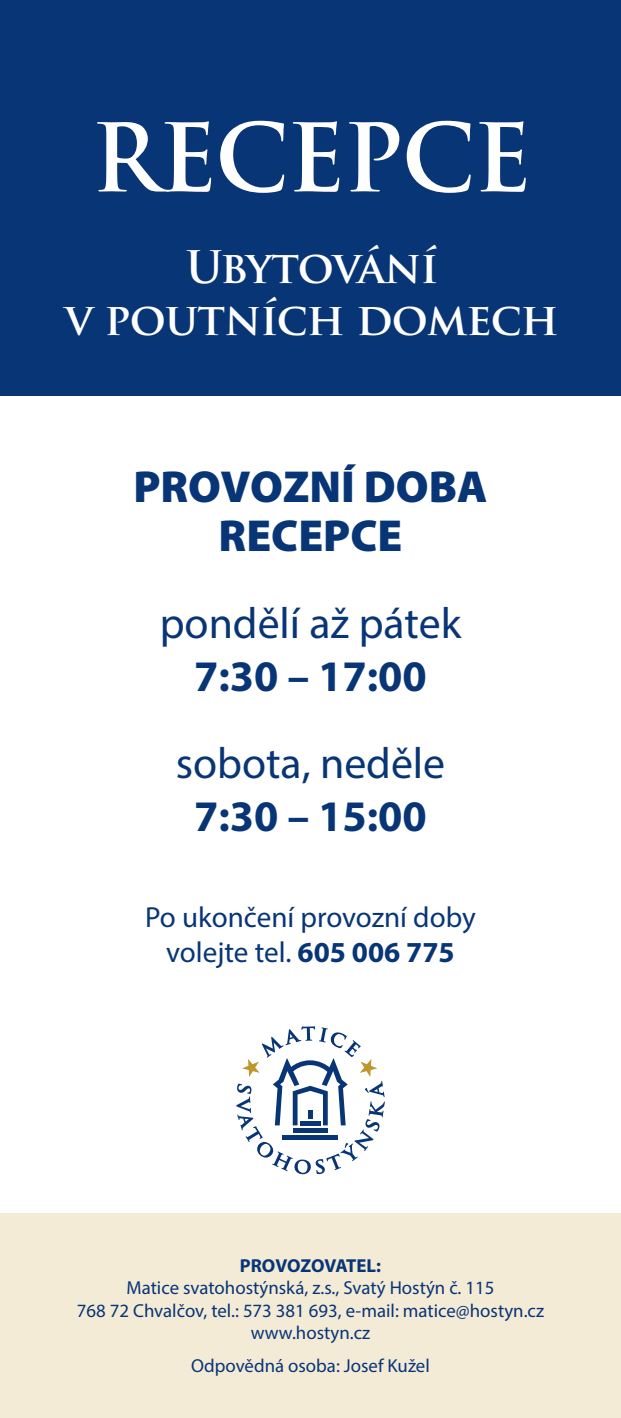
<style>
.page{position:relative;width:621px;height:1418px;background:#fff}
.page>*{position:absolute;margin:0;border:0;box-sizing:border-box;transform-origin:0 0}
.t1{font:700 91.88px "Trajan Pro";letter-spacing:-.02em;color:#fff}
.t2{font:900 45px/49.4px "Myriad Pro";color:#083576;text-align:center}
.t3{font:43.75px "Myriad Pro";color:#083576}
.t4{font:700 43.75px/52.5px "Trajan Pro";letter-spacing:-.02em;color:#fff;text-align:center}
.t5{font:700 43.75px "Myriad Pro";color:#083576}
.t6{font:29.06px/34.9px "Myriad Pro";color:#083576;text-align:center}
.t7{font:18.75px/22.6px "Myriad Pro";color:#083576;text-align:center}
.t8{font:700 18.75px "Myriad Pro";letter-spacing:-.005em;color:#083576}
.s1{font-weight:700}
</style>
<div class="page">
<div style="left:0;top:0;width:620px;height:396px;background:#083576"></div>
<div style="left:0;top:1213px;width:620px;height:204px;background:#f4ebd7"></div>
<svg style="left:236px;top:1026px;width:148px;height:148px"></svg>
<h1 class="t1" style="left:91px;top:101px;width:441px">RECEPCE</h1>
<h3 class="t4" style="left:65px;top:241px;width:494px">Ubytování<br>v poutních domech</h3>
<h2 class="t2" style="left:133px;top:462px;width:355px">PROVOZNÍ DOBA<br>RECEPCE</h2>
<h3 class="t3" style="left:159px;top:596px;width:303px">pondělí až pátek</h3>
<h3 class="t5" style="left:194px;top:648px;width:234px">7:30 – 17:00</h3>
<h3 class="t3" style="left:175px;top:736px;width:271px">sobota, neděle</h3>
<h3 class="t5" style="left:194px;top:787px;width:234px">7:30 – 15:00</h3>
<h3 class="t6" style="left:145px;top:899px;width:332px">Po ukončení provozní doby volejte tel. <span class="s1">605 006 775</span></h3>
<p class="t8" style="left:240px;top:1253px;width:142px">PROVOZOVATEL:</p>
<p class="t7" style="left:77px;top:1276px;width:468px">Matice svatohostýnská, z.s., Svatý Hostýn č. 115<br>768 72 Chvalčov, tel.: 573 381 693, e-mail: matice@hostyn.cz www.hostyn.cz</p>
<p class="t7" style="left:191px;top:1354px;width:240px">Odpovědná osoba: Josef Kužel</p>
</div>
